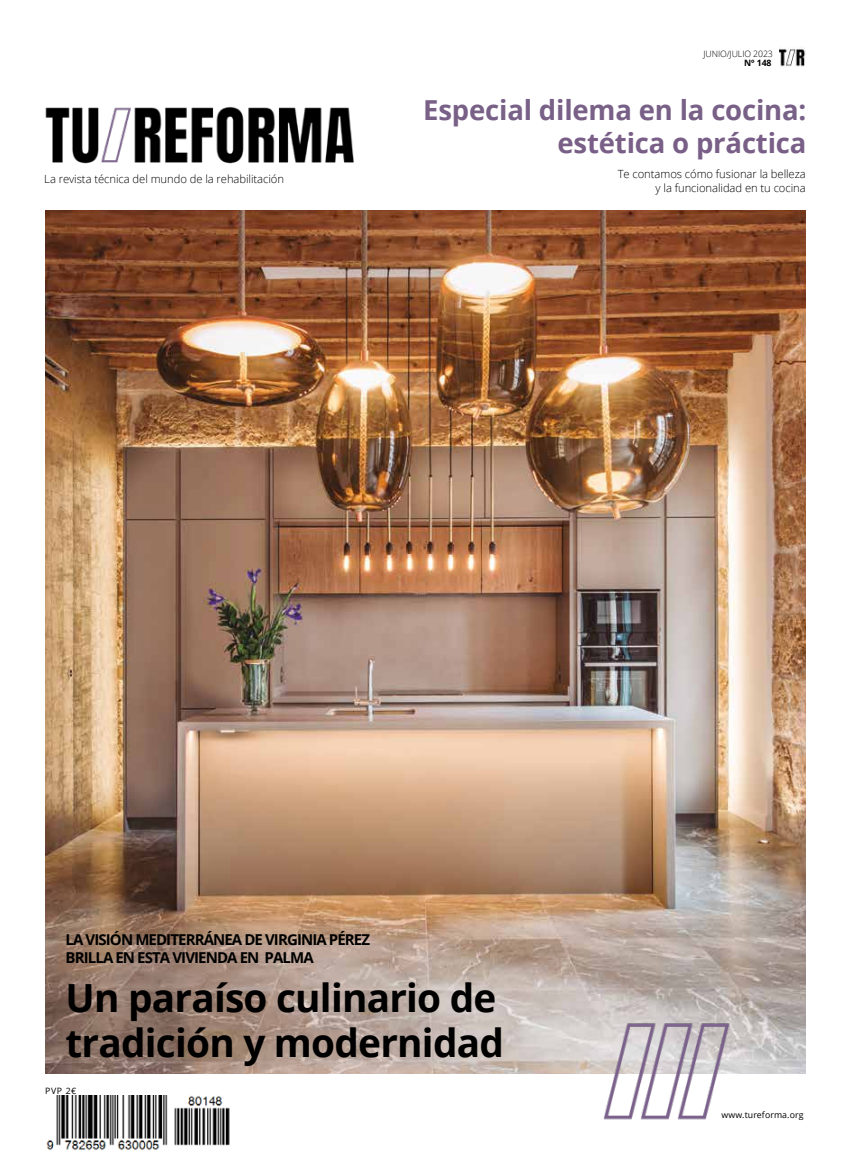
<style>
.page{position:relative;width:851px;height:1170px;background:#fff}
.page>*{position:absolute;margin:0;border:0;box-sizing:border-box;transform-origin:0 0}
.t1{font:700 38.75px/45px "Open Sans";letter-spacing:-.02em;color:#000}
.t2{font:700 27.5px "Open Sans";letter-spacing:-.005em;color:#786087}
.t3{font:700 27.5px "Open Sans";letter-spacing:-.005em;color:#795f87}
.t4{font:700 15px/18.8px "Open Sans";letter-spacing:-.06em;color:#000}
.t5{font:300 11.25px/13.5px "Open Sans";letter-spacing:-.005em;color:#000;text-align:right}
.t6{font:8.75px "Open Sans";letter-spacing:.01em;color:#000}
.t7{font:300 8.75px "Open Sans";letter-spacing:-.01em;color:#000}
.t8{font:700 8.75px "Open Sans";color:#000}
</style>
<div class="page">
<img style="left:45px;top:210px;width:760px;height:862px">
<img style="left:779px;top:46px;width:26px;height:21px">
<img style="left:45px;top:107px;width:309px;height:57px">
<img style="left:595px;top:1017px;width:136px;height:103px">
<img style="left:46px;top:1095px;width:184px;height:55px">
<p class="t5" style="left:44px;top:172px;width:241px">La revista técnica del mundo de la rehabilitación</p>
<p class="t7" style="left:703px;top:47px;width:71px">JUNIO/JULIO 2023</p>
<p class="t8" style="left:744px;top:57px;width:29px">Nº 148</p>
<h2 class="t2" style="left:423px;top:90px;width:385px">Especial dilema en la cocina:</h2>
<h2 class="t3" style="left:557px;top:123px;width:250px">estética o práctica</h2>
<p class="t5" style="left:617px;top:167px;width:190px">Te contamos cómo fusionar la belleza y la funcionalidad en tu cocina</p>
<h3 class="t4" style="left:66px;top:929px;width:306px">LA VISIÓN MEDITERRÁNEA DE VIRGINIA PÉREZ<br>BRILLA EN ESTA VIVIENDA EN PALMA</h3>
<h1 class="t1" style="left:66px;top:973px;width:440px">Un paraíso culinario de tradición y modernidad</h1>
<p class="t6" style="left:45px;top:1084px;width:33px">PVP 2€</p>
<p class="t6" style="left:721px;top:1108px;width:83px">www.tureforma.org</p>
</div>
